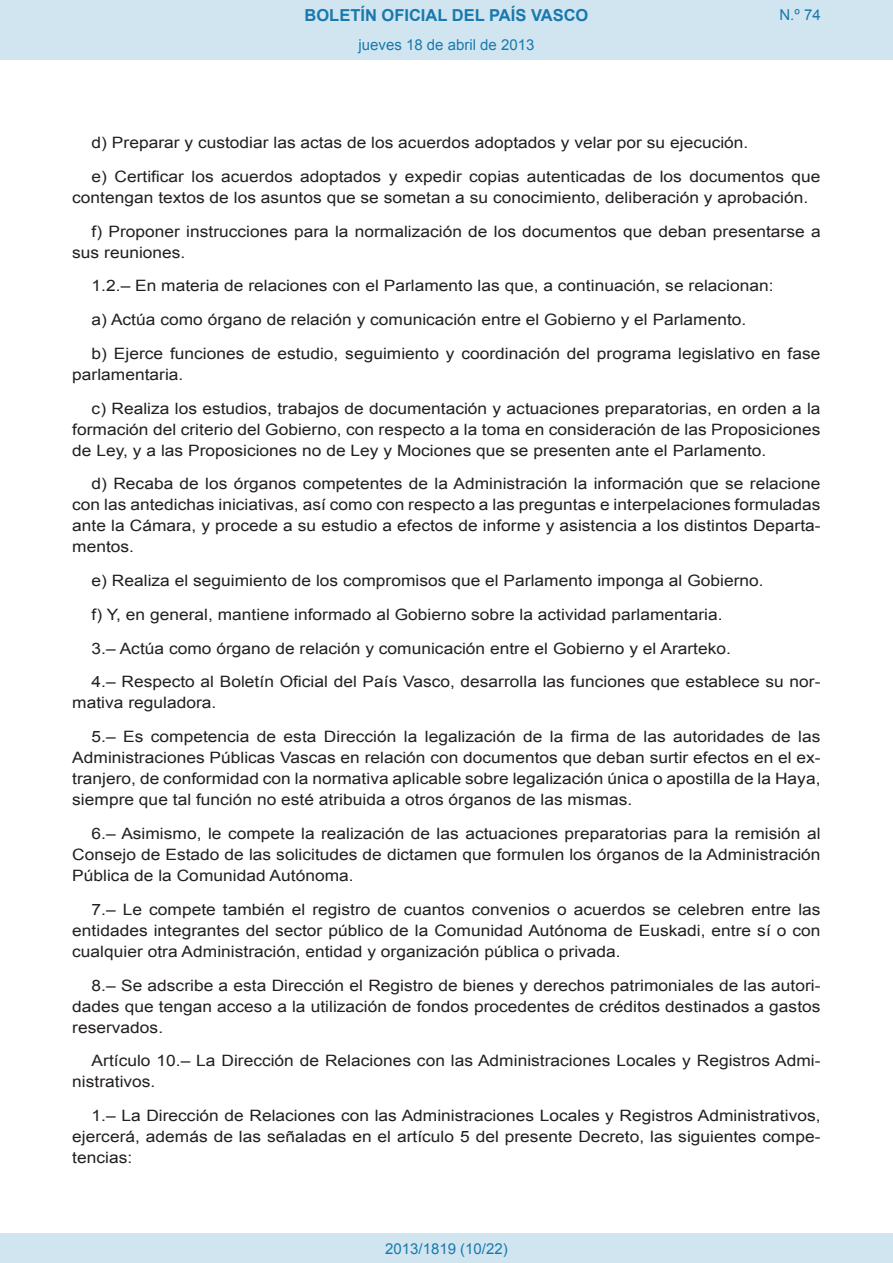
<style>
.page{position:relative;width:893px;height:1263px;background:#fff}
.page>*{position:absolute;margin:0;border:0;box-sizing:border-box;transform-origin:0 0}
.t1{font:700 16.5px "Arial";color:#1879ad}
.BOPVDetalle{font:15.6px/21px "Arial";color:#231f20;text-align:justify;scale:1.11 1}
.Paginacion_Centro{font:15px "Arial";color:#1879ad}
</style>
<div class="page">
<div style="left:0;top:0;width:893px;height:60px;background:#d0e5f0"></div>
<div style="left:0;top:1233px;width:893px;height:30px;background:#d0e5f0"></div>
<p class="t1" style="left:305px;top:4px;width:285px">BOLETÍN OFICIAL DEL PAÍS VASCO</p>
<p class="Paginacion_Centro" style="left:358px;top:35px;width:177px">jueves 18 de abril de 2013</p>
<p class="Paginacion_Centro" style="left:779px;top:5px;width:43px">N.º 74</p>
<p class="BOPVDetalle" style="left:92px;top:132px;width:593px">d) Preparar y custodiar las actas de los acuerdos adoptados y velar por su ejecución.</p>
<p class="BOPVDetalle" style="left:72px;top:166px;width:676px;text-indent:19px">e) Certificar los acuerdos adoptados y expedir copias autenticadas de los documentos que contengan textos de los asuntos que se sometan a su conocimiento, deliberación y aprobación.</p>
<p class="BOPVDetalle" style="left:72px;top:221px;width:676px;text-indent:19px">f) Proponer instrucciones para la normalización de los documentos que deban presentarse a sus reuniones.</p>
<p class="BOPVDetalle" style="left:92px;top:276px;width:616px">1.2.– En materia de relaciones con el Parlamento las que, a continuación, se relacionan:</p>
<p class="BOPVDetalle" style="left:92px;top:309px;width:591px">a) Actúa como órgano de relación y comunicación entre el Gobierno y el Parlamento.</p>
<p class="BOPVDetalle" style="left:72px;top:343px;width:676px;text-indent:19px">b) Ejerce funciones de estudio, seguimiento y coordinación del programa legislativo en fase parlamentaria.</p>
<p class="BOPVDetalle" style="left:72px;top:398px;width:676px;text-indent:19px">c) Realiza los estudios, trabajos de documentación y actuaciones preparatorias, en orden a la formación del criterio del Gobierno, con respecto a la toma en consideración de las Proposiciones de Ley, y a las Proposiciones no de Ley y Mociones que se presenten ante el Parlamento.</p>
<p class="BOPVDetalle" style="left:72px;top:474px;width:676px;text-indent:19px">d) Recaba de los órganos competentes de la Administración la información que se relacione con las antedichas iniciativas, así como con respecto a las preguntas e interpelaciones formuladas ante la Cámara, y procede a su estudio a efectos de informe y asistencia a los distintos Departa&shy;mentos.</p>
<p class="BOPVDetalle" style="left:92px;top:570px;width:607px">e) Realiza el seguimiento de los compromisos que el Parlamento imponga al Gobierno.</p>
<p class="BOPVDetalle" style="left:92px;top:604px;width:570px">f) Y, en general, mantiene informado al Gobierno sobre la actividad parlamentaria.</p>
<p class="BOPVDetalle" style="left:92px;top:638px;width:577px">3.– Actúa como órgano de relación y comunicación entre el Gobierno y el Ararteko.</p>
<p class="BOPVDetalle" style="left:72px;top:672px;width:676px;text-indent:19px">4.– Respecto al Boletín Oficial del País Vasco, desarrolla las funciones que establece su nor&shy;mativa reguladora.</p>
<p class="BOPVDetalle" style="left:72px;top:726px;width:676px;text-indent:19px">5.– Es competencia de esta Dirección la legalización de la firma de las autoridades de las Administraciones Públicas Vascas en relación con documentos que deban surtir efectos en el ex&shy;tranjero, de conformidad con la normativa aplicable sobre legalización única o apostilla de la Haya, siempre que tal función no esté atribuida a otros órganos de las mismas.</p>
<p class="BOPVDetalle" style="left:72px;top:823px;width:676px;text-indent:19px">6.– Asimismo, le compete la realización de las actuaciones preparatorias para la remisión al Consejo de Estado de las solicitudes de dictamen que formulen los órganos de la Administración Pública de la Comunidad Autónoma.</p>
<p class="BOPVDetalle" style="left:72px;top:899px;width:676px;text-indent:19px">7.– Le compete también el registro de cuantos convenios o acuerdos se celebren entre las entidades integrantes del sector público de la Comunidad Autónoma de Euskadi, entre sí o con cualquier otra Administración, entidad y organización pública o privada.</p>
<p class="BOPVDetalle" style="left:72px;top:975px;width:676px;text-indent:19px">8.– Se adscribe a esta Dirección el Registro de bienes y derechos patrimoniales de las autori&shy;dades que tengan acceso a la utilización de fondos procedentes de créditos destinados a gastos reservados.</p>
<p class="BOPVDetalle" style="left:72px;top:1050px;width:676px;text-indent:19px">Artículo 10.– La Dirección de Relaciones con las Administraciones Locales y Registros Admi&shy;nistrativos.</p>
<p class="BOPVDetalle" style="left:72px;top:1105px;width:676px;text-indent:19px">1.– La Dirección de Relaciones con las Administraciones Locales y Registros Administrativos, ejercerá, además de las señaladas en el artículo 5 del presente Decreto, las siguientes compe&shy;tencias:</p>
<p class="Paginacion_Centro" style="left:385px;top:1238px;width:124px">2013/1819 (10/22)</p>
</div>
